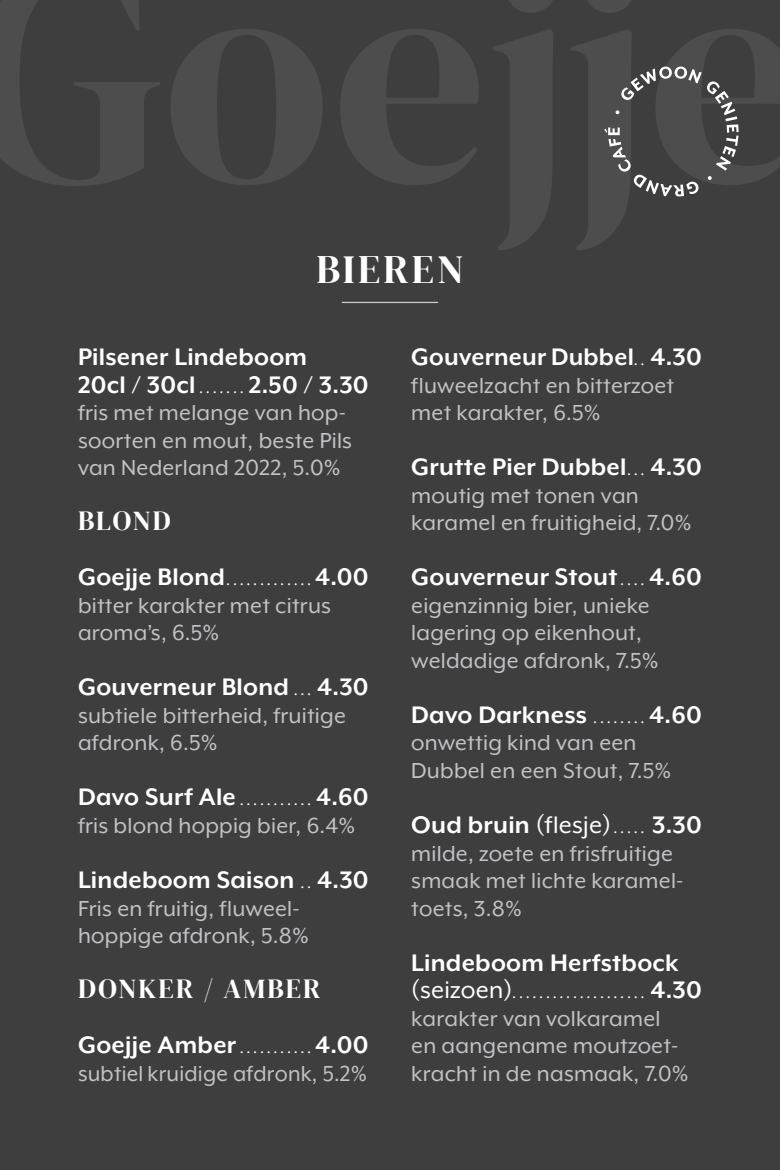
<style>
.page{position:relative;width:780px;height:1170px;background:#fff}
.page>*{position:absolute;margin:0;border:0;box-sizing:border-box;transform-origin:0 0}
.t1{font:40px "DM Serif Display";letter-spacing:.08em;color:#fff}
.t2{font:700 27.5px/27.5px "Mr Eaves XL Mod OT";letter-spacing:.01em;color:#fff}
.t3{font:27.5px "DM Serif Display";letter-spacing:.07em;color:#fff}
.t4{font:27.5px "Mr Eaves XL Mod OT";letter-spacing:.01em;color:#fff}
.t5{font:25px/27.5px "Mr Eaves XL Mod OT";letter-spacing:.01em;color:#c2c3c6}
.t6{font:11.25px "DM Serif Display";color:#fff}
.s1{font-weight:400}
</style>
<div class="page">
<div style="left:0;top:0;width:780px;height:1169px;background:#3e3e3f"></div>
<svg style="left:0;top:0;width:160px;height:186px"></svg>
<svg style="left:171px;top:29px;width:151px;height:156px"></svg>
<svg style="left:340px;top:29px;width:139px;height:156px"></svg>
<svg style="left:493px;top:0;width:60px;height:250px"></svg>
<svg style="left:571px;top:0;width:209px;height:250px"></svg>
<hr style="left:342px;top:302px;width:95px;height:1px;background:#c9d0cc">
<h1 class="t1" style="left:316px;top:246px;width:148px">BIEREN</h1>
<p class="t2" style="left:78px;top:343px;width:231px">Pilsener Lindeboom<br>20cl / 30cl</p>
<p class="t6" style="left:199px;top:382px;width:45px">.......</p>
<p class="t2" style="left:249px;top:371px;width:121px">2.50 / 3.30</p>
<p class="t5" style="left:78px;top:399px;width:275px">fris met melange van hop&shy;soorten en mout, beste Pils van Nederland 2022, 5.0%</p>
<p class="t3" style="left:78px;top:505px;width:94px">BLOND</p>
<p class="t2" style="left:78px;top:563px;width:148px">Goejje Blond</p>
<p class="t2" style="left:315px;top:563px;width:55px">4.00</p>
<p class="t5" style="left:78px;top:591px;width:254px">bitter karakter met citrus aroma’s, 6.5%</p>
<p class="t2" style="left:78px;top:673px;width:212px">Gouverneur Blond</p>
<p class="t6" style="left:294px;top:685px;width:18px">...</p>
<p class="t6" style="left:226px;top:575px;width:86px">.............</p>
<p class="t2" style="left:317px;top:673px;width:53px">4.30</p>
<p class="t5" style="left:78px;top:701px;width:269px">subtiele bitterheid, fruitige afdronk, 6.5%</p>
<p class="t2" style="left:78px;top:783px;width:159px">Davo Surf Ale</p>
<p class="t6" style="left:240px;top:795px;width:72px">...........</p>
<p class="t2" style="left:316px;top:783px;width:54px">4.60</p>
<p class="t5" style="left:78px;top:811px;width:279px">fris blond hoppig bier, 6.4%</p>
<p class="t2" style="left:78px;top:866px;width:218px">Lindeboom Saison</p>
<p class="t6" style="left:301px;top:877px;width:12px">. .</p>
<p class="t2" style="left:317px;top:866px;width:53px">4.30</p>
<p class="t5" style="left:78px;top:894px;width:232px">Fris en fruitig, fluweel&shy;hoppige afdronk, 5.8%</p>
<p class="t3" style="left:78px;top:972px;width:244px">DONKER / AMBER</p>
<p class="t2" style="left:78px;top:1031px;width:160px">Goejje Amber</p>
<p class="t2" style="left:315px;top:1031px;width:55px">4.00</p>
<p class="t5" style="left:78px;top:1059px;width:291px">subtiel kruidige afdronk, 5.2%</p>
<p class="t6" style="left:240px;top:1042px;width:72px">...........</p>
<p class="t2" style="left:650px;top:343px;width:53px">4.30</p>
<p class="t5" style="left:411px;top:371px;width:264px">fluweelzacht en bitterzoet met karakter, 6.5%</p>
<p class="t2" style="left:411px;top:453px;width:217px">Grutte Pier Dubbel</p>
<p class="t6" style="left:627px;top:465px;width:18px">...</p>
<p class="t2" style="left:411px;top:343px;width:224px">Gouverneur Dubbel</p>
<p class="t6" style="left:634px;top:355px;width:12px">. .</p>
<p class="t2" style="left:650px;top:453px;width:53px">4.30</p>
<p class="t5" style="left:411px;top:481px;width:282px">moutig met tonen van karamel en fruitigheid, 7.0%</p>
<p class="t2" style="left:411px;top:563px;width:207px">Gouverneur Stout</p>
<p class="t6" style="left:620px;top:575px;width:25px">....</p>
<p class="t2" style="left:649px;top:563px;width:54px">4.60</p>
<p class="t5" style="left:411px;top:591px;width:249px">eigenzinnig bier, unieke lagering op eikenhout, weldadige afdronk, 7.5%</p>
<p class="t2" style="left:411px;top:701px;width:177px">Davo Darkness</p>
<p class="t6" style="left:593px;top:712px;width:52px">........</p>
<p class="t2" style="left:649px;top:701px;width:54px">4.60</p>
<p class="t5" style="left:411px;top:729px;width:261px">onwettig kind van een<br>Dubbel en een Stout, 7.5%</p>
<p class="t2" style="left:411px;top:811px;width:201px">Oud bruin <span class="s1">(flesje)</span></p>
<p class="t2" style="left:652px;top:811px;width:51px">3.30</p>
<p class="t5" style="left:411px;top:839px;width:274px">milde, zoete en frisfruitige smaak met lichte karamel&shy;toets, 3.8%</p>
<p class="t2" style="left:411px;top:948px;width:269px">Lindeboom Herfstbock</p>
<p class="t4" style="left:411px;top:976px;width:102px">(seizoen)</p>
<p class="t6" style="left:614px;top:822px;width:32px">.....</p>
<p class="t2" style="left:650px;top:976px;width:53px">4.30</p>
<p class="t5" style="left:411px;top:1004px;width:279px">karakter van volkaramel en aangename moutzoet&shy;kracht in de nasmaak, 7.0%</p>
<p class="t6" style="left:512px;top:987px;width:133px">....................</p>
</div>
